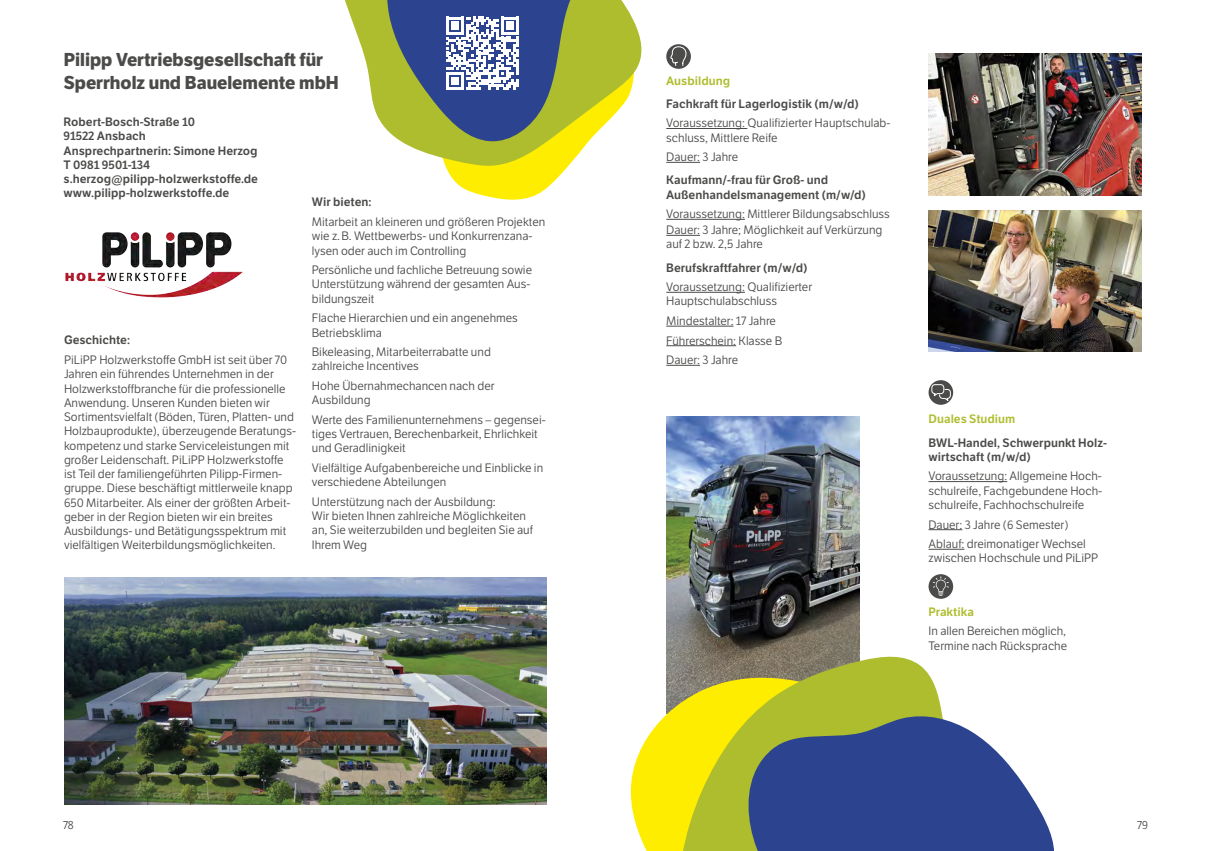
<style>
.page{position:relative;width:1205px;height:851px;background:#fff}
.page>*{position:absolute;margin:0;border:0;box-sizing:border-box;transform-origin:0 0}
.t1{font:700 18.12px/22.5px "LFT Etica";color:#4b4b4a}
.t2{font:11.88px/14.2px "LFT Etica";color:#4b4b4a}
.t3{font:11.88px/14.2px "LFT Etica SB";color:#4b4b4a}
.t4{font:11.88px "LFT Etica SB";color:#aebd2d}
.t5{font:11.25px "LFT Etica";color:#4b4b4a}
</style>
<div class="page">
<img style="left:666px;top:416px;width:194px;height:253px">
<img style="left:928px;top:210px;width:213px;height:142px">
<img style="left:64px;top:577px;width:483px;height:227px">
<hr style="left:666px;top:128px;width:81px;height:1px;background:#4b4b4a">
<hr style="left:666px;top:162px;width:34px;height:1px;background:#4b4b4a">
<hr style="left:666px;top:219px;width:79px;height:1px;background:#4b4b4a">
<hr style="left:666px;top:235px;width:34px;height:1px;background:#4b4b4a">
<hr style="left:666px;top:292px;width:79px;height:1px;background:#4b4b4a">
<hr style="left:666px;top:326px;width:67px;height:1px;background:#4b4b4a">
<hr style="left:666px;top:345px;width:70px;height:1px;background:#4b4b4a">
<hr style="left:666px;top:365px;width:34px;height:1px;background:#4b4b4a">
<svg style="left:631px;top:669px;width:42px;height:181px;fill:#ffed00"></svg>
<svg style="left:673px;top:653px;width:269px;height:197px;background:#c0c035"></svg>
<svg style="left:728px;top:712px;width:326px;height:138px;background:#5b6e8d"></svg>
<div style="left:666px;top:44px;width:25px;height:25px;background:#4b4b4a;border-radius:50%"></div>
<svg style="left:670px;top:46px;width:17px;height:20px"></svg>
<svg style="left:928px;top:380px;width:25px;height:25px"></svg>
<svg style="left:931px;top:384px;width:19px;height:17px"></svg>
<img style="left:65px;top:232px;width:178px;height:66px">
<img style="left:928px;top:53px;width:213px;height:142px">
<hr style="left:928px;top:481px;width:79px;height:1px;background:#4b4b4a">
<hr style="left:928px;top:529px;width:34px;height:1px;background:#4b4b4a">
<hr style="left:928px;top:549px;width:36px;height:1px;background:#4b4b4a">
<div style="left:928px;top:574px;width:25px;height:24px;background:#4b4b4a;border-radius:50%"></div>
<svg style="left:933px;top:576px;width:16px;height:19px"></svg>
<svg style="left:445px;top:166px;width:123px;height:34px;fill:#ffed00"></svg>
<svg style="left:345px;top:0;width:297px;height:166px"></svg>
<svg style="left:384px;top:0;width:232px;height:143px;background:#7e8e71"></svg>
<h1 class="t1" style="left:64px;top:49px;width:276px">Pilipp Vertriebsgesellschaft für<br>Sperrholz und Bauelemente mbH</h1>
<p class="t3" style="left:64px;top:115px;width:196px">Robert-Bosch-Straße 10<br>91522 Ansbach<br>Ansprechpartnerin: Simone Herzog<br>T 0981 9501-134 s.herzog@pilipp-holzwerkstoffe.de www.pilipp-holzwerkstoffe.de</p>
<p class="t3" style="left:312px;top:195px;width:61px">Wir bieten:</p>
<p class="t2" style="left:312px;top:215px;width:235px">Mitarbeit an kleineren und größeren Projekten wie z.B. Wettbewerbs- und Konkurrenzana&shy;lysen oder auch im Controlling</p>
<p class="t2" style="left:312px;top:263px;width:222px">Persönliche und fachliche Betreuung sowie<br>Unterstützung während der gesamten Aus&shy;bildungszeit</p>
<p class="t2" style="left:312px;top:311px;width:207px">Flache Hierarchien und ein angenehmes<br>Betriebsklima</p>
<p class="t2" style="left:312px;top:345px;width:181px">Bikeleasing, Mitarbeiterrabatte und zahlreiche Incentives</p>
<p class="t2" style="left:312px;top:379px;width:184px">Hohe Übernahmechancen nach der<br>Ausbildung</p>
<p class="t2" style="left:312px;top:413px;width:235px">Werte des Familienunternehmens – gegensei&shy;tiges Vertrauen, Berechenbarkeit, Ehrlichkeit und Geradlinigkeit</p>
<p class="t2" style="left:312px;top:461px;width:233px">Vielfältige Aufgabenbereiche und Einblicke in verschiedene Abteilungen</p>
<p class="t2" style="left:312px;top:494px;width:223px">Unterstützung nach der Ausbildung:<br>Wir bieten Ihnen zahlreiche Möglichkeiten an, Sie weiterzubilden und begleiten Sie auf Ihrem Weg</p>
<p class="t3" style="left:64px;top:333px;width:68px">Geschichte:</p>
<p class="t2" style="left:64px;top:353px;width:233px">PiLiPP Holzwerkstoffe GmbH ist seit über 70<br>Jahren ein führendes Unternehmen in der Holzwerkstoffbranche für die professionelle Anwendung. Unseren Kunden bieten wir Sortimentsvielfalt (Böden, Türen, Platten- und Holzbauprodukte), überzeugende Beratungs&shy;kompetenz und starke Serviceleistungen mit großer Leidenschaft. PiLiPP Holzwerkstoffe ist Teil der familiengeführten Pilipp-Firmen&shy;gruppe. Diese beschäftigt mittlerweile knapp 650 Mitarbeiter. Als einer der größten Arbeit&shy;geber in der Region bieten wir ein breites Ausbildungs- und Betätigungsspektrum mit vielfältigen Weiterbildungsmöglichkeiten.</p>
<p class="t4" style="left:666px;top:73px;width:65px">Ausbildung</p>
<p class="t3" style="left:666px;top:97px;width:194px">Fachkraft für Lagerlogistik (m/w/d)</p>
<p class="t2" style="left:666px;top:116px;width:226px">Voraussetzung: Qualifizierter Hauptschulab&shy;schluss, Mittlere Reife</p>
<p class="t2" style="left:666px;top:150px;width:73px">Dauer: 3 Jahre</p>
<p class="t3" style="left:666px;top:173px;width:201px">Kaufmann/-frau für Groß- und<br>Außenhandelsmanagement (m/w/d)</p>
<p class="t2" style="left:666px;top:206px;width:225px;line-height:16px">Voraussetzung: Mittlerer Bildungsabschluss<br>Dauer: 3 Jahre; Möglichkeit auf Verkürzung</p>
<p class="t2" style="left:666px;top:237px;width:98px">auf 2 bzw. 2,5 Jahre</p>
<p class="t3" style="left:666px;top:260px;width:143px">Berufskraftfahrer (m/w/d)</p>
<p class="t2" style="left:666px;top:280px;width:147px">Voraussetzung: Qualifizierter<br>Hauptschulabschluss</p>
<p class="t2" style="left:666px;top:311px;width:117px;line-height:19.6px">Mindestalter: 17 Jahre<br>Führerschein: Klasse B<br>Dauer: 3 Jahre</p>
<p class="t4" style="left:928px;top:412px;width:88px">Duales Studium</p>
<p class="t3" style="left:928px;top:435px;width:180px">BWL-Handel, Schwerpunkt Holz&shy;wirtschaft (m/w/d)</p>
<p class="t2" style="left:928px;top:469px;width:175px;text-align:justify">Voraussetzung: Allgemeine Hoch&shy;schulreife, Fachgebundene Hoch&shy;schulreife, Fachhochschulreife</p>
<p class="t2" style="left:928px;top:514px;width:159px;line-height:19.6px">Dauer: 3 Jahre (6 Semester)<br>Ablauf: dreimonatiger Wechsel</p>
<p class="t2" style="left:928px;top:551px;width:171px">zwischen Hochschule und PiLiPP</p>
<p class="t4" style="left:928px;top:604px;width:47px">Praktika</p>
<p class="t2" style="left:928px;top:624px;width:140px">In allen Bereichen möglich,<br>Termine nach Rücksprache</p>
<p class="t5" style="left:63px;top:818px;width:12px">78</p>
<p class="t5" style="left:1137px;top:818px;width:13px">79</p>
</div>
